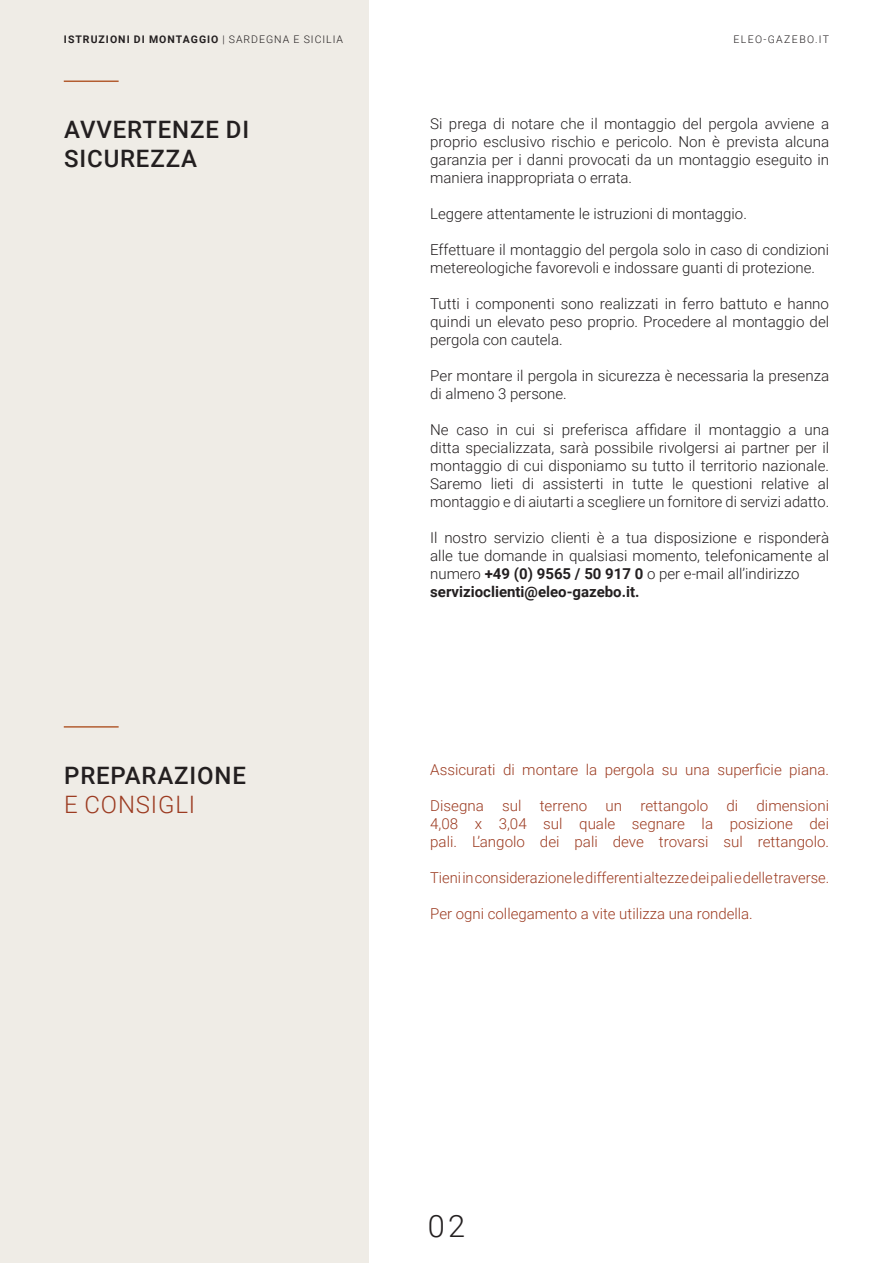
<style>
.page{position:relative;width:893px;height:1263px;background:#fff}
.page>*{position:absolute;margin:0;border:0;box-sizing:border-box;transform-origin:0 0}
.t1{font:300 30.75px "Roboto";color:#231f20}
.t2{font:500 24px/28.8px "Roboto";letter-spacing:.035em;color:#231f20}
.t3{font:300 24px "Roboto";letter-spacing:.035em;color:#9c3b21}
.t4{font:300 15px/18px "Roboto";color:#231f20;text-align:justify}
.t5{font:300 15px/18px "Roboto";color:#9c3b21;text-align:justify}
.t6{font:700 10.5px "Roboto";letter-spacing:.095em;color:#231f20}
.t7{font:300 10.5px "Roboto";letter-spacing:.135em;color:#231f20}
.s1{font-weight:300}
.s2{font-weight:700}
</style>
<div class="page">
<div style="left:0;top:0;width:368px;height:1263px;background:#efece6"></div>
<hr style="left:64px;top:80px;width:55px;height:2px;background:#b35d31">
<hr style="left:64px;top:726px;width:55px;height:2px;background:#b35d31">
<p class="t6" style="left:64px;top:31px;width:281px">ISTRUZIONI DI MONTAGGIO <span class="s1">| SARDEGNA E SICILIA</span></p>
<p class="t7" style="left:733px;top:31px;width:97px">ELEO-GAZEBO.IT</p>
<h2 class="t2" style="left:64px;top:115px;width:186px">AVVERTENZE DI<br>SICUREZZA</h2>
<h2 class="t2" style="left:64px;top:760px;width:183px">PREPARAZIONE</h2>
<h2 class="t3" style="left:64px;top:787px;width:133px">E CONSIGLI</h2>
<p class="t4" style="left:430px;top:114px;width:401px">Si prega di notare che il montaggio del pergola avviene a proprio esclusivo rischio e pericolo. Non è prevista alcuna garanzia per i danni provocati da un montaggio eseguito in maniera inappropriata o errata.</p>
<p class="t4" style="left:430px;top:204px;width:318px">Leggere attentamente le istruzioni di montaggio.</p>
<p class="t4" style="left:430px;top:240px;width:400px">Effettuare il montaggio del pergola solo in caso di condizioni metereologiche favorevoli e indossare guanti di protezione.</p>
<p class="t4" style="left:430px;top:294px;width:401px">Tutti i componenti sono realizzati in ferro battuto e hanno quindi un elevato peso proprio. Procedere al montaggio del pergola con cautela.</p>
<p class="t4" style="left:430px;top:366px;width:400px">Per montare il pergola in sicurezza è necessaria la presenza di almeno 3 persone.</p>
<p class="t4" style="left:430px;top:420px;width:400px">Ne caso in cui si preferisca affidare il montaggio a una ditta specializzata, sarà possibile rivolgersi ai partner per il montaggio di cui disponiamo su tutto il territorio nazionale.<br>Saremo lieti di assisterti in tutte le questioni relative al montaggio e di aiutarti a scegliere un fornitore di servizi adatto.</p>
<p class="t4" style="left:430px;top:528px;width:400px;text-align:left">Il nostro servizio clienti è a tua disposizione e risponderà alle tue domande in qualsiasi momento, telefonicamente al numero <span class="s2">+49 (0) 9565 / 50 917 0</span> o per e-mail all’indirizzo <span class="s2">servizioclienti@eleo-gazebo.it.</span></p>
<p class="t5" style="left:430px;top:760px;width:400px">Assicurati di montare la pergola su una superficie piana.</p>
<p class="t5" style="left:430px;top:796px;width:400px">Disegna sul terreno un rettangolo di dimensioni 4,08 x 3,04 sul quale segnare la posizione dei pali. L’angolo dei pali deve trovarsi sul rettangolo.</p>
<p class="t5" style="left:430px;top:868px;width:401px">Tieni in considerazione le differenti altezze dei pali e delle traverse.</p>
<p class="t5" style="left:430px;top:904px;width:324px">Per ogni collegamento a vite utilizza una rondella.</p>
<h1 class="t1" style="left:428px;top:1205px;width:39px">02</h1>
</div>
